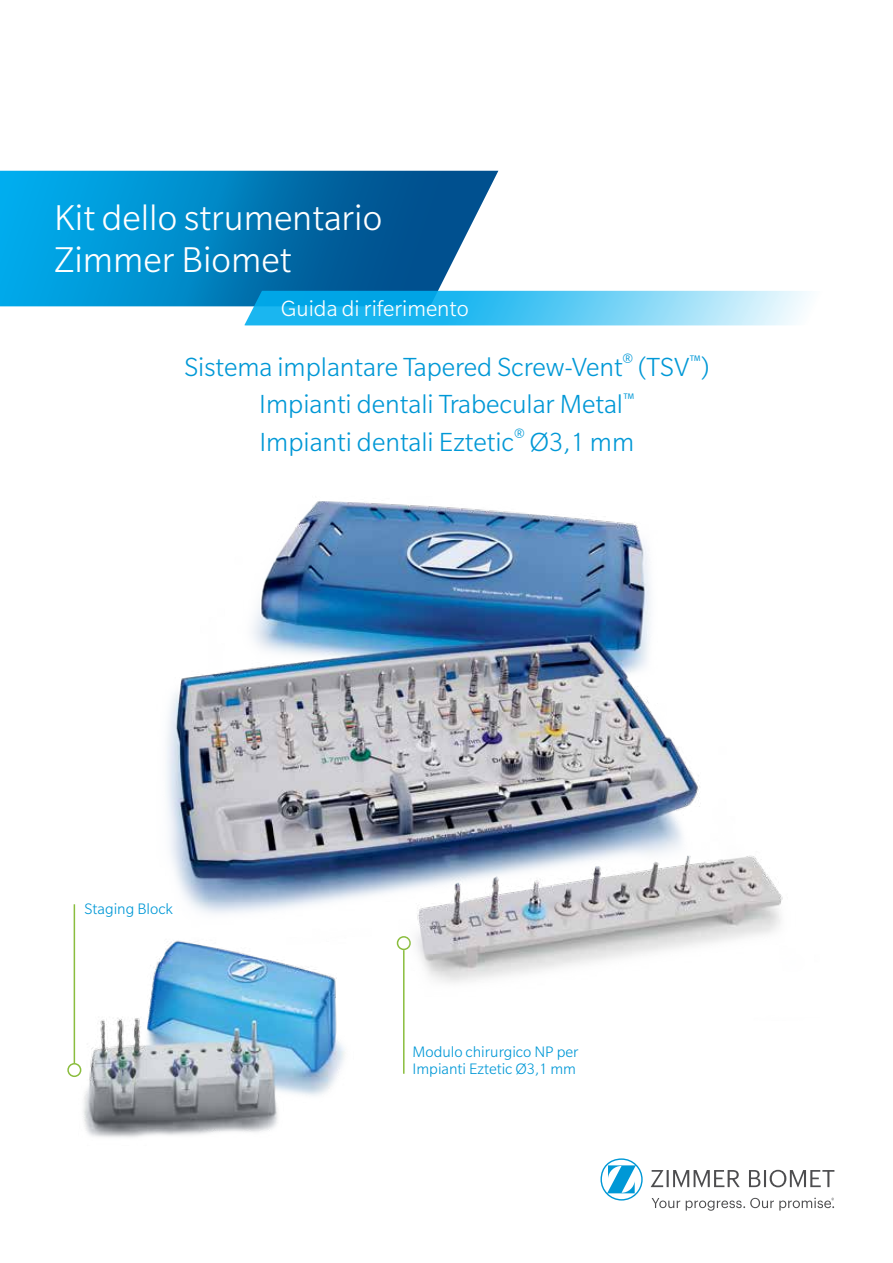
<style>
.page{position:relative;width:893px;height:1263px;background:#fff}
.page>*{position:absolute;margin:0;border:0;box-sizing:border-box;transform-origin:0 0}
.t1{font:300 39px/42px "Slate Pro";color:#fff}
.t2{font:300 28.5px/37.5px "Slate Pro";color:#0098d6;text-align:center}
.t3{font:300 24px "Slate Pro";color:#fff}
.t4{font:300 16.5px/16.5px "Slate Pro";color:#0098d6}
</style>
<div class="page">
<svg style="left:0;top:171px;width:498px;height:135px;background:#0e84bf"></svg>
<svg style="left:651px;top:1170px;width:183px;height:17px"></svg>
<svg style="left:600px;top:1158px;width:43px;height:42px"></svg>
<svg style="left:652px;top:1198px;width:28px;height:10px"></svg>
<svg style="left:686px;top:1197px;width:148px;height:13px"></svg>
<svg style="left:244px;top:291px;width:566px;height:34px;background:#59c8f2"></svg>
<hr style="left:403px;top:950px;width:2px;height:124px;background:#8abd3d">
<hr style="left:74px;top:904px;width:1px;height:159px;background:#8abd3d">
<img style="left:167px;top:501px;width:616px;height:519px">
<img style="left:67px;top:932px;width:311px;height:206px">
<h1 class="t1" style="left:54px;top:197px;width:330px">Kit dello strumentario<br>Zimmer Biomet</h1>
<p class="t3" style="left:281px;top:296px;width:189px">Guida di riferimento</p>
<p class="t2" style="left:184px;top:348px;width:526px">Sistema implantare Tapered Screw-Vent<sup>®</sup> (TSV<sup>™</sup>)<br>Impianti dentali Trabecular Metal<sup>™<br></sup>Impianti dentali Eztetic<sup>®</sup> Ø3,1 mm</p>
<p class="t4" style="left:85px;top:901px;width:90px">Staging Block</p>
<p class="t4" style="left:412px;top:1044px;width:168px">Modulo chirurgico NP per<br>Impianti Eztetic Ø3,1 mm</p>
</div>
